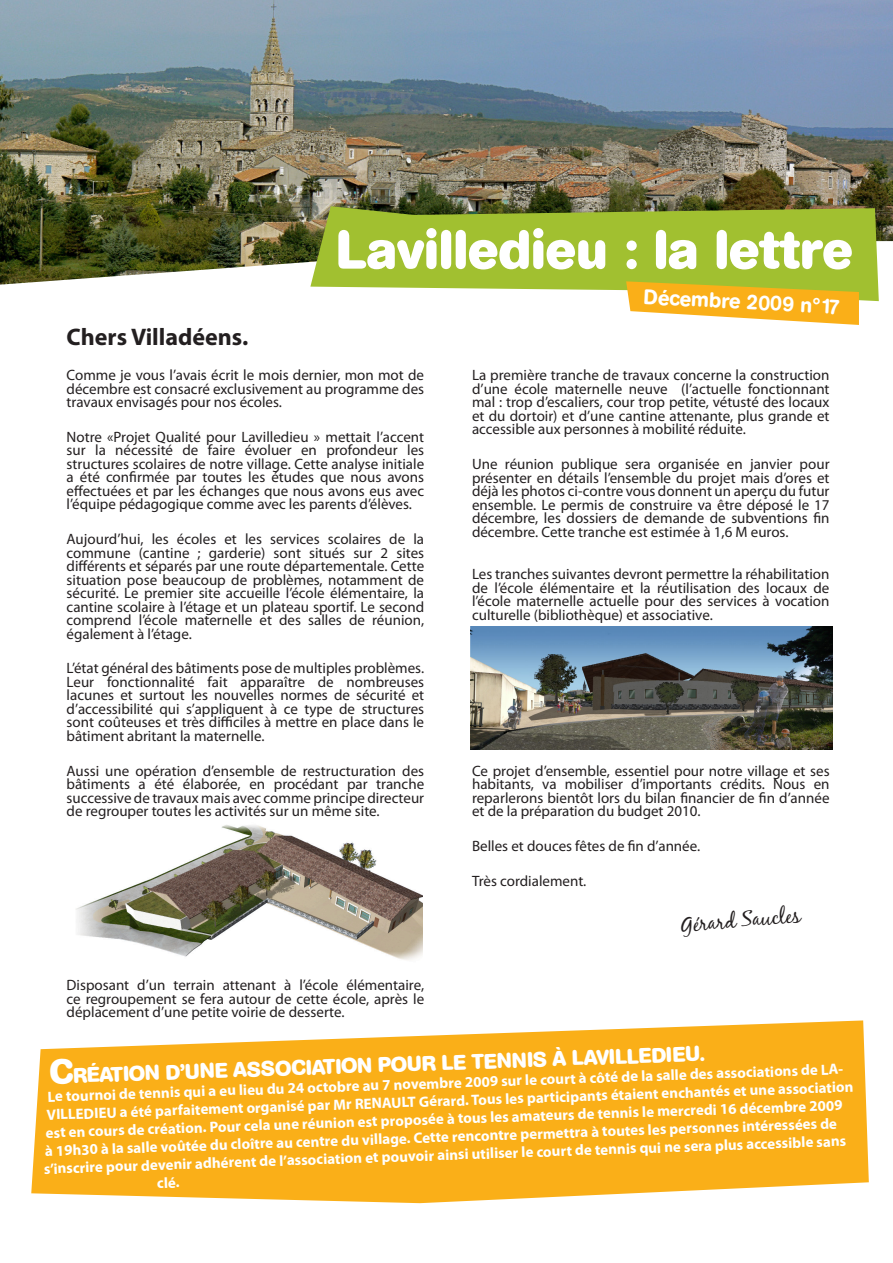
<style>
.page{position:relative;width:893px;height:1263px;background:#fff}
.page>*{position:absolute;margin:0;border:0;box-sizing:border-box;transform-origin:0 0}
.t1{font:700 54px "AG Book Rounded";color:#fff}
.t2{font:700 24px "Myriad Pro";color:#231f20}
.t3{font:700 21px "AG Book Rounded";color:#fff}
.t4{font:500 21px "AG Book Rounded";color:#fff}
.t5{font:21px "Black Jack";color:#231f20}
.t6{font:15px/13.5px "Myriad Pro";color:#231f20;text-align:justify}
.t7{font:700 15px "Myriad Pro";color:#fff}
.s1{font-family:"Arial";font-weight:700}
.s2{font-size:34.5px}
</style>
<div class="page">
<img style="left:0;top:0;width:893px;height:284px">
<svg style="left:310px;top:206px;width:569px;height:95px;background:#a2bc40"></svg>
<svg style="left:626px;top:281px;width:233px;height:44px"></svg>
<svg style="left:31px;top:1020px;width:838px;height:183px;background:#fab936"></svg>
<img style="left:76px;top:825px;width:346px;height:135px">
<img style="left:471px;top:626px;width:361px;height:123px">
<p class="t1" style="left:336px;top:219px;width:518px">Lavilledieu : la lettre</p>
<p class="t4" style="left:644px;top:284px;width:198px;rotate:3deg">Décembre 2009 n<span class="s1">°</span>17</p>
<p class="t2" style="left:67px;top:322px;width:183px">Chers Villadéens.</p>
<p class="t6" style="left:67px;top:368px;width:359px">Comme je vous l’avais écrit le mois dernier, mon mot de décembre est consacré exclusivement au programme des travaux envisagés pour nos écoles.</p>
<p class="t6" style="left:67px;top:430px;width:359px">Notre «Projet Qualité pour Lavilledieu » mettait l’accent sur la nécessité de faire évoluer en profondeur les structures scolaires de notre village. Cette analyse initiale a été confirmée par toutes les études que nous avons effectuées et par les échanges que nous avons eus avec l’équipe pédagogique comme avec les parents d’élèves.</p>
<p class="t6" style="left:67px;top:532px;width:359px">Aujourd’hui, les écoles et les services scolaires de la commune (cantine ; garderie) sont situés sur 2 sites différents et séparés par une route départementale. Cette situation pose beaucoup de problèmes, notamment de sécurité. Le premier site accueille l’école élémentaire, la cantine scolaire à l’étage et un plateau sportif. Le second comprend l’école maternelle et des salles de réunion, également à l’étage.</p>
<p class="t6" style="left:67px;top:661px;width:359px">L’état général des bâtiments pose de multiples problèmes.<br>Leur fonctionnalité fait apparaître de nombreuses lacunes et surtout les nouvelles normes de sécurité et d’accessibilité qui s’appliquent à ce type de structures sont coûteuses et très difficiles à mettre en place dans le bâtiment abritant la maternelle.</p>
<p class="t6" style="left:67px;top:764px;width:359px">Aussi une opération d’ensemble de restructuration des bâtiments a été élaborée, en procédant par tranche successive de travaux mais avec comme principe directeur de regrouper toutes les activités sur un même site.</p>
<p class="t6" style="left:67px;top:978px;width:359px">Disposant d’un terrain attenant à l’école élémentaire, ce regroupement se fera autour de cette école, après le déplacement d’une petite voirie de desserte.</p>
<p class="t6" style="left:472px;top:368px;width:359px">La première tranche de travaux concerne la construction d’une école maternelle neuve (l’actuelle fonctionnant mal : trop d’escaliers, cour trop petite, vétusté des locaux et du dortoir) et d’une cantine attenante, plus grande et accessible aux personnes à mobilité réduite.</p>
<p class="t6" style="left:472px;top:457px;width:359px">Une réunion publique sera organisée en janvier pour présenter en détails l’ensemble du projet mais d’ores et déjà les photos ci-contre vous donnent un aperçu du futur ensemble. Le permis de construire va être déposé le 17 décembre, les dossiers de demande de subventions fin décembre. Cette tranche est estimée à 1,6 M euros.</p>
<p class="t6" style="left:472px;top:567px;width:359px">Les tranches suivantes devront permettre la réhabilitation de l’école élémentaire et la réutilisation des locaux de l’école maternelle actuelle pour des services à vocation culturelle (bibliothèque) et associative.</p>
<p class="t6" style="left:472px;top:764px;width:359px">Ce projet d’ensemble, essentiel pour notre village et ses habitants, va mobiliser d’importants crédits. Nous en reparlerons bientôt lors du bilan financier de fin d’année et de la préparation du budget 2010.</p>
<p class="t6" style="left:472px;top:839px;width:230px">Belles et douces fêtes de fin d’année.</p>
<p class="t6" style="left:472px;top:874px;width:116px">Très cordialement.</p>
<p class="t5" style="left:680px;top:912px;width:121px;rotate:-5deg">Gérard Saucles</p>
<p class="t3" style="left:49px;top:1064px;width:657px;rotate:-2deg"><span class="s2">C</span>RÉATION D’UNE ASSOCIATION POUR LE TENNIS À LAVILLEDIEU.</p>
<p class="t7" style="left:47px;top:1087px;width:800px;rotate:-2deg">Le tournoi de tennis qui a eu lieu du 24 octobre au 7 novembre 2009 sur le court à côté de la salle des associations de LA-</p>
<p class="t7" style="left:46px;top:1105px;width:809px;rotate:-2deg">VILLEDIEU a été parfaitement organisé par Mr RENAULT Gérard. Tous les participants étaient enchantés et une association</p>
<p class="t7" style="left:45px;top:1123px;width:799px;rotate:-2deg">est en cours de création. Pour cela une réunion est proposée à tous les amateurs de tennis le mercredi 16 décembre 2009</p>
<p class="t7" style="left:45px;top:1141px;width:794px;rotate:-2deg">à 19h30 à la salle voûtée du cloître au centre du village. Cette rencontre permettra à toutes les personnes intéressées de</p>
<p class="t7" style="left:44px;top:1159px;width:804px;rotate:-2deg">s’inscrire pour devenir adhérent de l’association et pouvoir ainsi utiliser le court de tennis qui ne sera plus accessible sans</p>
<p class="t7" style="left:157px;top:1173px;width:24px;rotate:-2deg">clé.</p>
</div>
